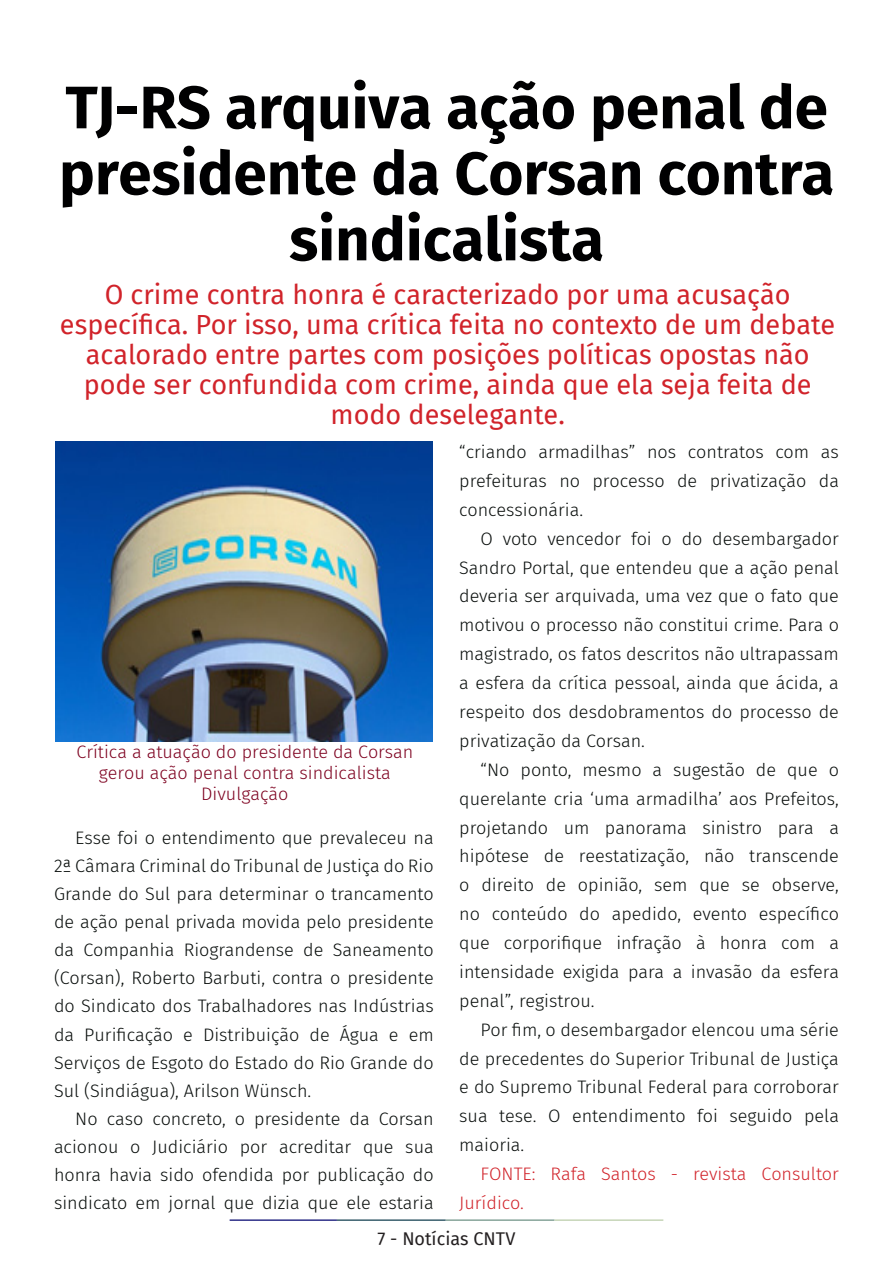
<style>
.page{position:relative;width:893px;height:1263px;background:#fff}
.page>*{position:absolute;margin:0;border:0;box-sizing:border-box;transform-origin:0 0}
.t1{font:700 60px/66px "Fira Sans";color:#000001;text-align:center}
.t2{font:27px/30px "Fira Sans";color:#d1232a;text-align:center}
.t3{font:300 18px/29px "Fira Sans";color:#080d0b;text-align:justify}
.t4{font:300 18px/21px "Fira Sans";color:#7e0220;text-align:center}
.t5{font:300 18px/29px "Fira Sans";color:#d1232a}
.t6{font:18px "Fira Sans";color:#231f20}
</style>
<div class="page">
<hr style="left:230px;top:1219px;width:107px;height:2px;background:#2f3088">
<hr style="left:337px;top:1219px;width:109px;height:2px;background:#3a5f6d">
<hr style="left:446px;top:1219px;width:109px;height:2px;background:#87a59a">
<hr style="left:555px;top:1219px;width:108px;height:2px;background:#c6d5b7">
<img style="left:55px;top:441px;width:378px;height:300px">
<p class="t1" style="left:59px;top:70px;width:777px">TJ-RS arquiva ação penal de presidente da Corsan contra sindicalista</p>
<p class="t2" style="left:60px;top:279px;width:777px">O crime contra honra é caracterizado por uma acusação específica. Por isso, uma crítica feita no contexto de um debate acalorado entre partes com posições políticas opostas não pode ser confundida com crime, ainda que ela seja feita de modo deselegante.</p>
<p class="t4" style="left:76px;top:741px;width:338px">Crítica a atuação do presidente da Corsan gerou ação penal contra sindicalista</p>
<p class="t4" style="left:201px;top:783px;width:89px">Divulgação</p>
<p class="t3" style="left:54px;top:823px;width:381px;line-height:28px;text-indent:21px">Esse foi o entendimento que prevaleceu na 2ª Câmara Criminal do Tribunal de Justiça do Rio Grande do Sul para determinar o trancamento de ação penal privada movida pelo presidente da Companhia Riograndense de Saneamento (Corsan), Roberto Barbuti, contra o presidente do Sindicato dos Trabalhadores nas Indústrias da Purificação e Distribuição de Água e em Serviços de Esgoto do Estado do Rio Grande do Sul (Sindiágua), Arilson Wünsch.</p>
<p class="t3" style="left:54px;top:1104px;width:381px;line-height:28px;text-indent:21px">No caso concreto, o presidente da Corsan acionou o Judiciário por acreditar que sua honra havia sido ofendida por publicação do sindicato em jornal que dizia que ele estaria</p>
<p class="t3" style="left:459px;top:437px;width:381px">“criando armadilhas” nos contratos com as prefeituras no processo de privatização da concessionária.</p>
<p class="t3" style="left:459px;top:524px;width:381px;text-indent:21px">O voto vencedor foi o do desembargador Sandro Portal, que entendeu que a ação penal deveria ser arquivada, uma vez que o fato que motivou o processo não constitui crime. Para o magistrado, os fatos descritos não ultrapassam a esfera da crítica pessoal, ainda que ácida, a respeito dos desdobramentos do processo de privatização da Corsan.</p>
<p class="t3" style="left:459px;top:755px;width:381px;text-indent:21px">“No ponto, mesmo a sugestão de que o querelante cria ‘uma armadilha’ aos Prefeitos, projetando um panorama sinistro para a hipótese de reestatização, não transcende o direito de opinião, sem que se observe, no conteúdo do apedido, evento específico que corporifique infração à honra com a intensidade exigida para a invasão da esfera penal”, registrou.</p>
<p class="t3" style="left:459px;top:1015px;width:381px;text-indent:21px">Por fim, o desembargador elencou uma série de precedentes do Superior Tribunal de Justiça e do Supremo Tribunal Federal para corroborar sua tese. O entendimento foi seguido pela maioria.</p>
<p class="t5" style="left:459px;top:1159px;width:381px;text-indent:21px">FONTE: Rafa Santos - revista Consultor<br>Jurídico.</p>
<p class="t6" style="left:378px;top:1225px;width:139px">7 - Notícias CNTV</p>
</div>
